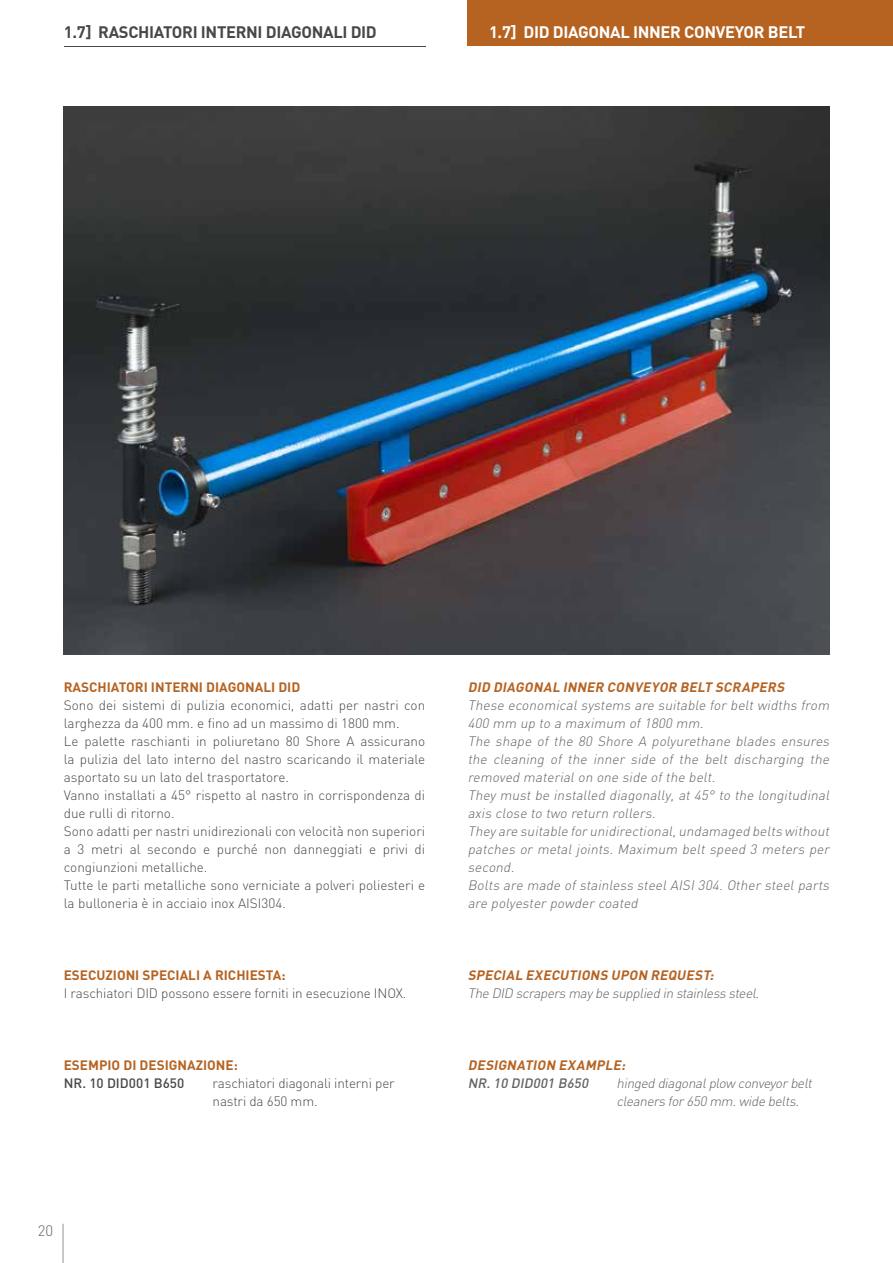
<style>
.page{position:relative;width:893px;height:1263px;background:#fff}
.page>*{position:absolute;margin:0;border:0;box-sizing:border-box;transform-origin:0 0}
.t1{font:700 16.5px "DIN";letter-spacing:-.02em;color:#484848}
.t2{font:700 16.5px "DIN";letter-spacing:-.02em;color:#fff}
.t3{font:300 15px "DIN";color:#636363}
.t4{font:300 13.5px/18px "DIN";color:#484848}
.t5{font:italic 300 13.5px/18px "DIN";color:#636363}
.t6{font:italic 700 13.5px "DIN";color:#b66322}
.t7{font:700 13.5px "DIN";color:#b66322}
.t8{font:700 13.5px "DIN";color:#b66322}
.t9{font:500 13.5px "DIN";color:#484848}
.t10{font:italic 500 13.5px "DIN";color:#636363}
</style>
<div class="page">
<hr style="left:62px;top:1224px;width:2px;height:39px;background:#b6b6b6">
<div style="left:468px;top:0;width:425px;height:46px;background:#b66322"></div>
<hr style="left:64px;top:46px;width:361px;height:1px;background:#484848">
<img style="left:63px;top:106px;width:766px;height:549px">
<p class="t1" style="left:64px;top:22px;width:315px">1.7] RASCHIATORI INTERNI DIAGONALI DID</p>
<p class="t2" style="left:489px;top:22px;width:318px">1.7] DID DIAGONAL INNER CONVEYOR BELT</p>
<p class="t8" style="left:64px;top:678px;width:238px">RASCHIATORI INTERNI DIAGONALI DID</p>
<p class="t4" style="left:64px;top:696px;width:363px">Sono dei sistemi di pulizia economici, adatti per nastri con larghezza da 400 mm. e fino ad un massimo di 1800 mm.<br>Le palette raschianti in poliuretano 80 Shore A assicurano la pulizia del lato interno del nastro scaricando il materiale asportato su un lato del trasportatore.<br>Vanno installati a 45° rispetto al nastro in corrispondenza di due rulli di ritorno.<br>Sono adatti per nastri unidirezionali con velocità non superiori a 3 metri al secondo e purché non danneggiati e privi di congiunzioni metalliche.<br>Tutte le parti metalliche sono verniciate a polveri poliesteri e la bulloneria è in acciaio inox AISI304.</p>
<p class="t7" style="left:64px;top:966px;width:223px">ESECUZIONI SPECIALI A RICHIESTA:</p>
<p class="t4" style="left:64px;top:983px;width:344px">I raschiatori DID possono essere forniti in esecuzione INOX.</p>
<p class="t7" style="left:64px;top:1056px;width:176px">ESEMPIO DI DESIGNAZIONE:</p>
<p class="t9" style="left:64px;top:1074px;width:122px">NR. 10 DID001 B650</p>
<p class="t4" style="left:213px;top:1073px;width:184px">raschiatori diagonali interni per nastri da 650 mm.</p>
<p class="t6" style="left:468px;top:678px;width:321px">DID DIAGONAL INNER CONVEYOR BELT SCRAPERS</p>
<p class="t5" style="left:468px;top:696px;width:366px">These economical systems are suitable for belt widths from 400 mm up to a maximum of 1800 mm.<br>The shape of the 80 Shore A polyurethane blades ensures the cleaning of the inner side of the belt discharging the removed material on one side of the belt.<br>They must be installed diagonally, at 45° to the longitudinal axis close to two return rollers.<br>They are suitable for unidirectional,undamaged belts without patches or metal joints. Maximum belt speed 3 meters per second.<br>Bolts are made of stainless steel AISI 304. Other steel parts are polyester powder coated</p>
<p class="t6" style="left:468px;top:966px;width:250px">SPECIAL EXECUTIONS UPON REQUEST:</p>
<p class="t5" style="left:468px;top:983px;width:296px">The DID scrapers maybe supplied in stainless steel.</p>
<p class="t6" style="left:468px;top:1056px;width:162px">DESIGNATION EXAMPLE:</p>
<p class="t10" style="left:468px;top:1074px;width:125px">NR.10 DID001 B650</p>
<p class="t5" style="left:617px;top:1073px;width:200px">hinged diagonalplow conveyorbelt cleaners for650 mm.wide belts.</p>
<p class="t3" style="left:38px;top:1221px;width:17px">20</p>
</div>
